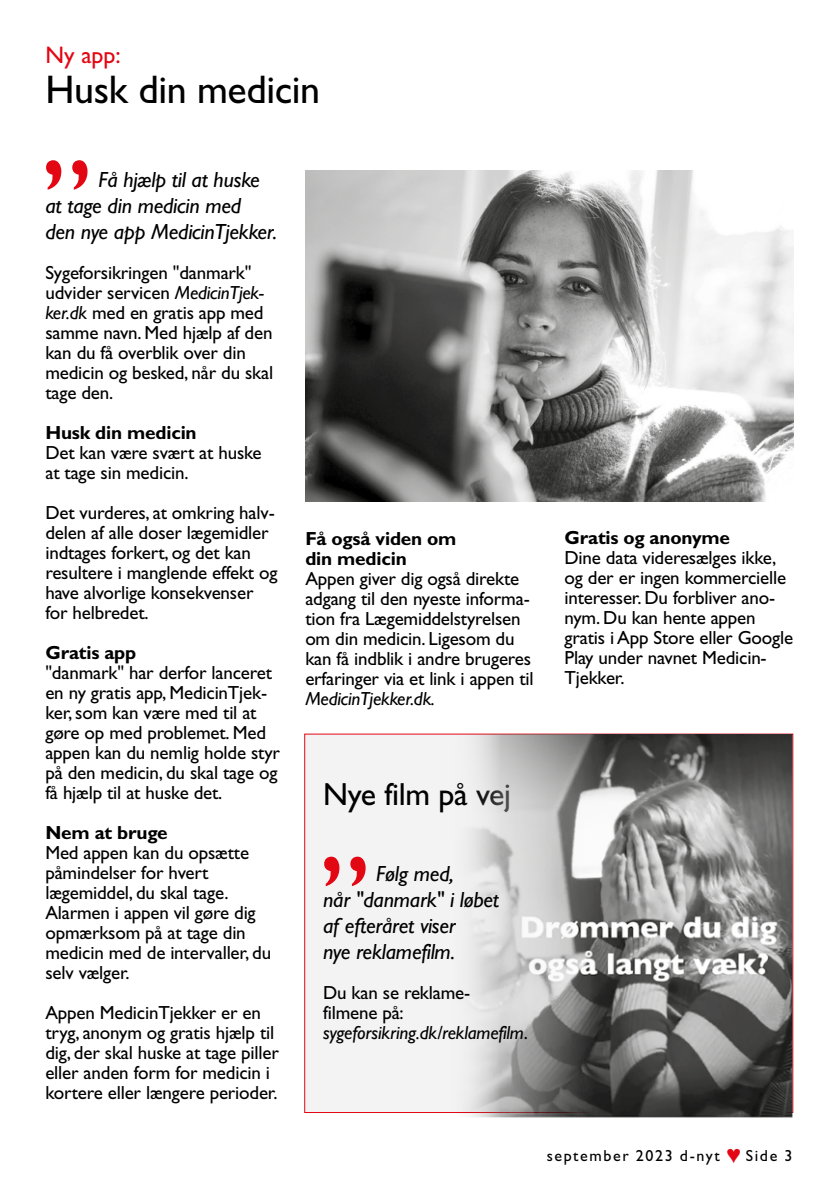
<style>
.page{position:relative;width:840px;height:1191px;background:#fff}
.page>*{position:absolute;margin:0;border:0;box-sizing:border-box;transform-origin:0 0}
.t1{font:120px "Gill Sans";color:#e30613}
.t2{font:40px "Gill Sans";letter-spacing:-.01em;color:#000}
.t3{font:32px "Gill Sans";letter-spacing:-.01em;color:#000}
.t4{font:24px "Gill Sans";color:#e30613}
.t5{font:italic 22px/26px "Gill Sans";letter-spacing:-.01em;color:#000}
.t6{font:19px/20px "Gill Sans";letter-spacing:-.01em;color:#000}
.t7{font:italic 19px/20px "Gill Sans";letter-spacing:-.01em;color:#000}
.t8{font:700 19px/20px "Gill Sans";letter-spacing:-.01em;color:#000}
.t9{font:16px "Gill Sans";letter-spacing:.1em;color:#000}
.s1{font-style:italic}
.s2{font-style:normal}
.s3{color:#e30613}
</style>
<div class="page">
<img style="left:305px;top:171px;width:488px;height:331px">
<div style="left:304px;top:733px;width:488px;height:380px;background:#f3f3f3;border:1px solid #e30613"></div>
<img style="left:443px;top:734px;width:348px;height:383px">
<p class="t4" style="left:45px;top:41px;width:77px">Ny app:</p>
<h2 class="t2" style="left:45px;top:67px;width:276px">Husk din medicin</h2>
<h1 class="t1" style="left:41px;top:134px;width:53px">”</h1>
<p class="t5" style="left:45px;top:166px;width:233px;text-indent:53px">Få hjælp til at huske at tage din medicin med<br>den nye app MedicinTjekker.</p>
<p class="t6" style="left:45px;top:262px;width:229px">Sygeforsikringen "danmark" udvider servicen <span class="s1">MedicinTjek&shy;ker.dk</span> med en gratis app med samme navn. Med hjælp af den kan du få overblik over din medicin og besked, når du skal tage den.</p>
<p class="t8" style="left:45px;top:422px;width:153px">Husk din medicin</p>
<p class="t6" style="left:45px;top:442px;width:218px">Det kan være svært at huske at tage sin medicin.</p>
<p class="t6" style="left:45px;top:502px;width:233px">Det vurderes, at omkring halv&shy;delen af alle doser lægemidler indtages forkert, og det kan resultere i manglende effekt og have alvorlige konsekvenser for helbredet.</p>
<p class="t8" style="left:45px;top:642px;width:92px">Gratis app</p>
<p class="t6" style="left:45px;top:662px;width:236px">"danmark" har derfor lanceret en ny gratis app, MedicinTjek&shy;ker, som kan være med til at gøre op med problemet. Med appen kan du nemlig holde styr på den medicin, du skal tage og få hjælp til at huske det.</p>
<p class="t8" style="left:45px;top:822px;width:124px">Nem at bruge</p>
<p class="t6" style="left:45px;top:842px;width:227px">Med appen kan du opsætte påmindelser for hvert lægemiddel, du skal tage.<br>Alarmen i appen vil gøre dig opmærksom på at tage din medicin med de intervaller, du selv vælger.</p>
<p class="t6" style="left:45px;top:1002px;width:235px">Appen MedicinTjekker er en tryg, anonym og gratis hjælp til dig, der skal huske at tage piller eller anden form for medicin i kortere eller længere perioder.</p>
<p class="t8" style="left:305px;top:528px;width:153px">Få også viden om din medicin</p>
<p class="t6" style="left:305px;top:568px;width:230px">Appen giver dig også direkte adgang til den nyeste informa&shy;tion fra Lægemiddelstyrelsen om din medicin. Ligesom du kan få indblik i andre brugeres erfaringer via et link i appen til</p>
<p class="t7" style="left:305px;top:688px;width:131px">MedicinTjekker.dk.</p>
<h3 class="t3" style="left:323px;top:775px;width:189px">Nye film på vej</h3>
<h1 class="t1" style="left:319px;top:830px;width:53px">”</h1>
<p class="t5" style="left:323px;top:861px;width:177px;text-indent:53px">Følg med,<br>når "danmark" i løbet af efteråret viser<br>nye reklamefilm.</p>
<p class="t7" style="left:323px;top:983px;width:206px"><span class="s2">Du kan se reklame&shy;filmene på: </span>sygeforsikring.dk/reklamefilm<span class="s2">.</span></p>
<p class="t8" style="left:564px;top:528px;width:167px">Gratis og anonyme</p>
<p class="t6" style="left:564px;top:548px;width:230px">Dine data videresælges ikke, og der er ingen kommercielle interesser. Du forbliver ano&shy;nym. Du kan hente appen gratis i App Store eller Google<br>Play under navnet Medicin-<br>Tjekker.</p>
<p class="t9" style="left:546px;top:1146px;width:247px">september 2023 d-nyt <span class="s3">♥</span> Side 3</p>
</div>
